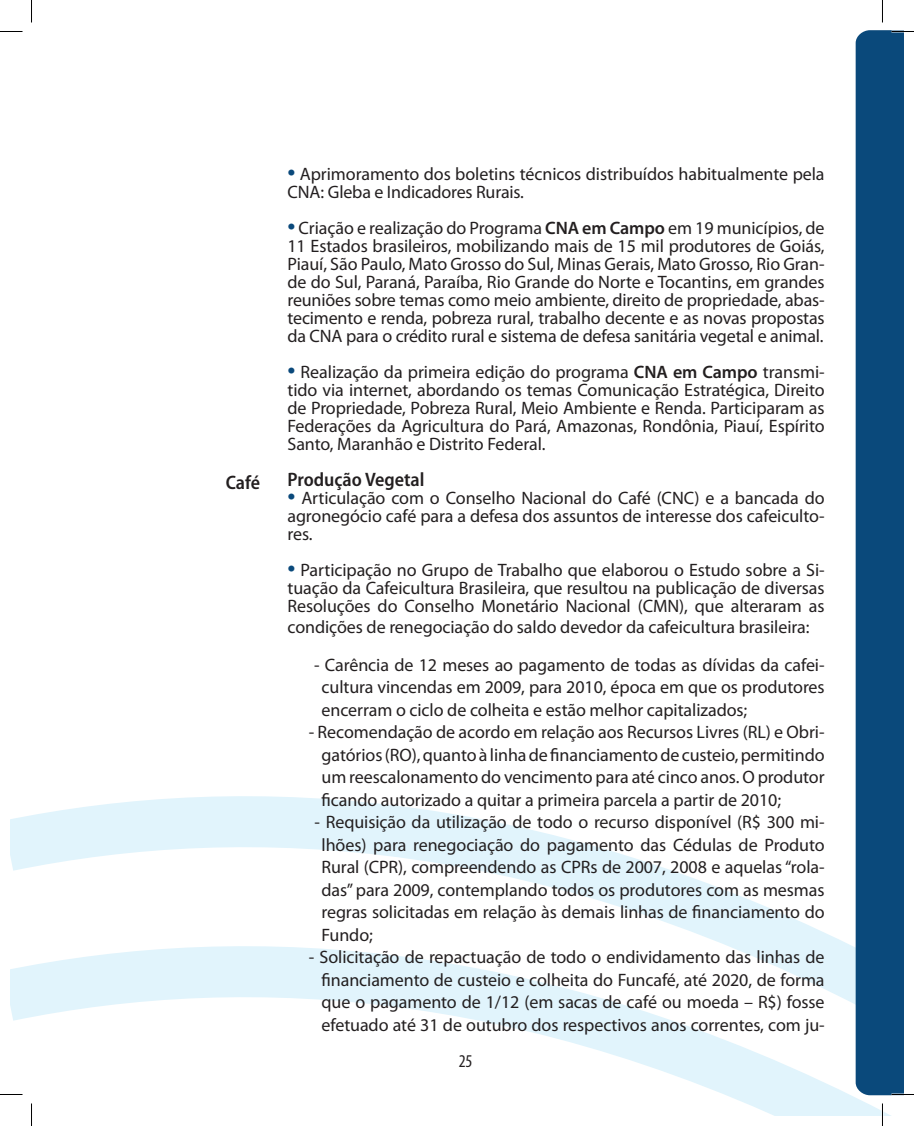
<style>
.page{position:relative;width:914px;height:1126px;background:#fff}
.page>*{position:absolute;margin:0;border:0;box-sizing:border-box;transform-origin:0 0}
.t1{font:600 semi-condensed 19.5px "Myriad Pro";color:#231f20}
.t2{font:18px/18px "Myriad Pro";letter-spacing:-.005em;color:#231f20;text-align:justify}
.t3{font:condensed 18px "Myriad Pro";color:#231f20}
.s1{font-size:28.5px;color:#0a497b}
.s2{font-weight:600}
</style>
<div class="page">
<svg style="left:10px;top:796px;width:842px;height:150px"></svg>
<svg style="left:10px;top:946px;width:893px;height:170px"></svg>
<div style="left:287px;top:168px;width:9px;height:9px;border:3px solid #fff;border-radius:50%"></div>
<div style="left:287px;top:222px;width:9px;height:9px;border:3px solid #fff;border-radius:50%"></div>
<div style="left:287px;top:366px;width:9px;height:9px;border:3px solid #fff;border-radius:50%"></div>
<div style="left:287px;top:492px;width:9px;height:9px;border:3px solid #fff;border-radius:50%"></div>
<div style="left:287px;top:564px;width:9px;height:9px;border:3px solid #fff;border-radius:50%"></div>
<svg style="left:855px;top:30px;width:48px;height:1065px;background:#326791"></svg>
<hr style="left:881px;top:1103px;width:2px;height:23px;background:#fff">
<svg style="left:0;top:31px;width:22px;height:1px"></svg>
<svg style="left:891px;top:31px;width:22px;height:1px"></svg>
<svg style="left:0;top:1094px;width:22px;height:1px"></svg>
<svg style="left:891px;top:1094px;width:22px;height:1px"></svg>
<svg style="left:31px;top:0;width:1px;height:22px"></svg>
<svg style="left:31px;top:1103px;width:1px;height:23px"></svg>
<svg style="left:882px;top:0;width:1px;height:22px"></svg>
<svg style="left:882px;top:1103px;width:1px;height:23px"></svg>
<p class="t1" style="left:226px;top:471px;width:36px">Café</p>
<p class="t2" style="left:287px;top:165px;width:538px"><span class="s1">•</span> Aprimoramento dos boletins técnicos distribuídos habitualmente pela<br>CNA: Gleba e Indicadores Rurais.</p>
<p class="t2" style="left:287px;top:219px;width:538px"><span class="s1">•</span> Criação e realização do Programa <span class="s2">CNA em Campo</span> em 19 municípios, de 11 Estados brasileiros, mobilizando mais de 15 mil produtores de Goiás, Piauí, São Paulo, Mato Grosso do Sul, Minas Gerais, Mato Grosso, Rio Gran&shy;de do Sul, Paraná, Paraíba, Rio Grande do Norte e Tocantins, em grandes reuniões sobre temas como meio ambiente, direito de propriedade, abas&shy;tecimento e renda, pobreza rural, trabalho decente e as novas propostas da CNA para o crédito rural e sistema de defesa sanitária vegetal e animal.</p>
<p class="t2" style="left:287px;top:363px;width:538px"><span class="s1">•</span> Realização da primeira edição do programa <span class="s2">CNA em Campo</span> transmi&shy;tido via internet, abordando os temas Comunicação Estratégica, Direito de Propriedade, Pobreza Rural, Meio Ambiente e Renda. Participaram as Federações da Agricultura do Pará, Amazonas, Rondônia, Piauí, Espírito Santo, Maranhão e Distrito Federal.</p>
<p class="t1" style="left:287px;top:469px;width:139px">Produção Vegetal</p>
<p class="t2" style="left:287px;top:489px;width:538px"><span class="s1">•</span> Articulação com o Conselho Nacional do Café (CNC) e a bancada do agronegócio café para a defesa dos assuntos de interesse dos cafeiculto&shy;res.</p>
<p class="t2" style="left:287px;top:561px;width:538px"><span class="s1">•</span> Participação no Grupo de Trabalho que elaborou o Estudo sobre a Si&shy;tuação da Cafeicultura Brasileira, que resultou na publicação de diversas Resoluções do Conselho Monetário Nacional (CMN), que alteraram as</p>
<p class="t2" style="left:287px;top:618px;width:523px">condições de renegociação do saldo devedor da cafeicultura brasileira:</p>
<p class="t2" style="left:321px;top:653px;width:504px;line-height:22.5px;text-indent:-7px">- Carência de 12 meses ao pagamento de todas as dívidas da cafei&shy;cultura vincendas em 2009, para 2010, época em que os produtores encerram o ciclo de colheita e estão melhor capitalizados;</p>
<p class="t2" style="left:321px;top:720px;width:504px;line-height:22.5px;text-indent:-13px">- Recomendação de acordo em relação aos Recursos Livres (RL) e Obri&shy;gatórios (RO), quanto à linha de financiamento de custeio, permitindo um reescalonamento do vencimento para até cinco anos. O produtor ficando autorizado a quitar a primeira parcela a partir de 2010;</p>
<p class="t2" style="left:321px;top:810px;width:504px;line-height:22.5px;text-indent:-7px">- Requisição da utilização de todo o recurso disponível (R$ 300 mi&shy;lhões) para renegociação do pagamento das Cédulas de Produto Rural (CPR), compreendendo as CPRs de 2007, 2008 e aquelas “rola&shy;das” para 2009, contemplando todos os produtores com as mesmas regras solicitadas em relação às demais linhas de financiamento do Fundo;</p>
<p class="t2" style="left:321px;top:945px;width:504px;line-height:22.5px;text-indent:-13px">- Solicitação de repactuação de todo o endividamento das linhas de financiamento de custeio e colheita do Funcafé, até 2020, de forma que o pagamento de 1/12 (em sacas de café ou moeda – R$) fosse efetuado até 31 de outubro dos respectivos anos correntes, com ju-</p>
<p class="t3" style="left:458px;top:1050px;width:15px">25</p>
</div>
